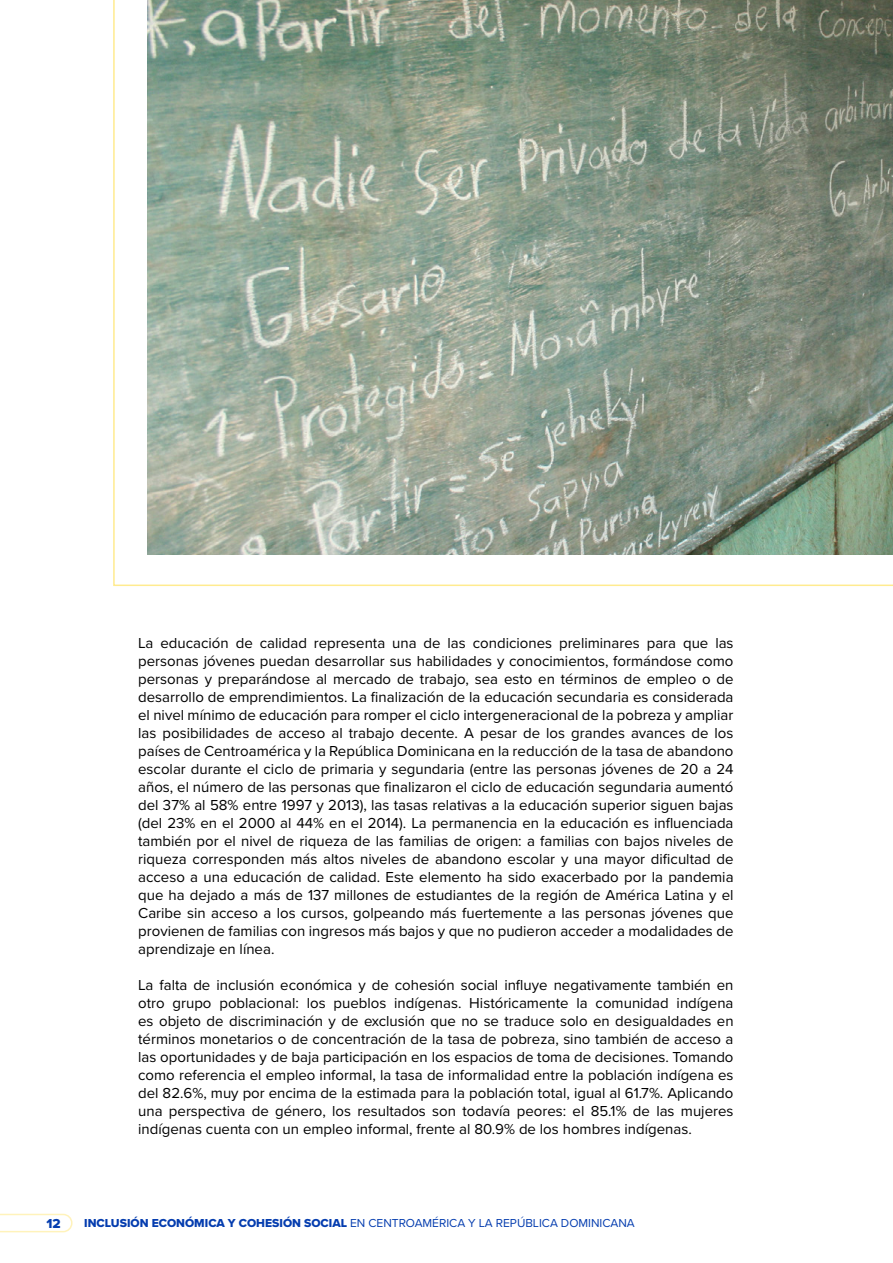
<style>
.page{position:relative;width:893px;height:1263px;background:#fff}
.page>*{position:absolute;margin:0;border:0;box-sizing:border-box;transform-origin:0 0}
.Normal__Web{font:15px/18px "Proxima Nova";color:#000}
.t1{font:13.5px "Proxima Nova Extrabld";color:#053daf}
.t2{font:12px "Proxima Nova";color:#053daf}
.s1{font-family:"Proxima Nova Extrabld"}
</style>
<div class="page">
<svg style="left:0;top:1213px;width:73px;height:20px"></svg>
<svg style="left:113px;top:0;width:780px;height:586px"></svg>
<img style="left:148px;top:0;width:745px;height:555px">
<p class="Normal__Web" style="left:138px;top:633px;width:597px">La educación de calidad representa una de las condiciones preliminares para que las personas jóvenes puedan desarrollar sus habilidades y conocimientos, formándose como personas y preparándose al mercado de trabajo, sea esto en términos de empleo o de desarrollo de emprendimientos. La finalización de la educación secundaria es considerada el nivel mínimo de educación para romper el ciclo intergeneracional de la pobreza y ampliar las posibilidades de acceso al trabajo decente. A pesar de los grandes avances de los países de Centroamérica y la República Dominicana en la reducción de la tasa de abandono escolar durante el ciclo de primaria y segundaria (entre las personas jóvenes de 20 a 24 años, el número de las personas que finalizaron el ciclo de educación segundaria aumentó del 37% al 58% entre 1997 y 2013), las tasas relativas a la educación superior siguen bajas (del 23% en el 2000 al 44% en el 2014). La permanencia en la educación es influenciada también por el nivel de riqueza de las familias de origen: a familias con bajos niveles de riqueza corresponden más altos niveles de abandono escolar y una mayor dificultad de acceso a una educación de calidad. Este elemento ha sido exacerbado por la pandemia que ha dejado a más de 137 millones de estudiantes de la región de América Latina y el Caribe sin acceso a los cursos, golpeando más fuertemente a las personas jóvenes que provienen de familias con ingresos más bajos y que no pudieron acceder a modalidades de aprendizaje en línea.</p>
<p class="Normal__Web" style="left:138px;top:975px;width:597px;text-align:justify">La falta de inclusión económica y de cohesión social influye negativamente también en otro grupo poblacional: los pueblos indígenas. Históricamente la comunidad indígena es objeto de discriminación y de exclusión que no se traduce solo en desigualdades en términos monetarios o de concentración de la tasa de pobreza, sino también de acceso a las oportunidades y de baja participación en los espacios de toma de decisiones. Tomando como referencia el empleo informal, la tasa de informalidad entre la población indígena es del 82.6%, muy por encima de la estimada para la población total, igual al 61.7%. Aplicando una perspectiva de género, los resultados son todavía peores: el 85.1% de las mujeres indígenas cuenta con un empleo informal, frente al 80.9% de los hombres indígenas.</p>
<p class="t1" style="left:47px;top:1213px;width:16px">12</p>
<p class="t2" style="left:84px;top:1214px;width:552px"><span class="s1">INCLUSIÓN ECONÓMICA Y COHESIÓN SOCIAL</span> EN CENTROAMÉRICA Y LA REPÚBLICA DOMINICANA</p>
</div>
